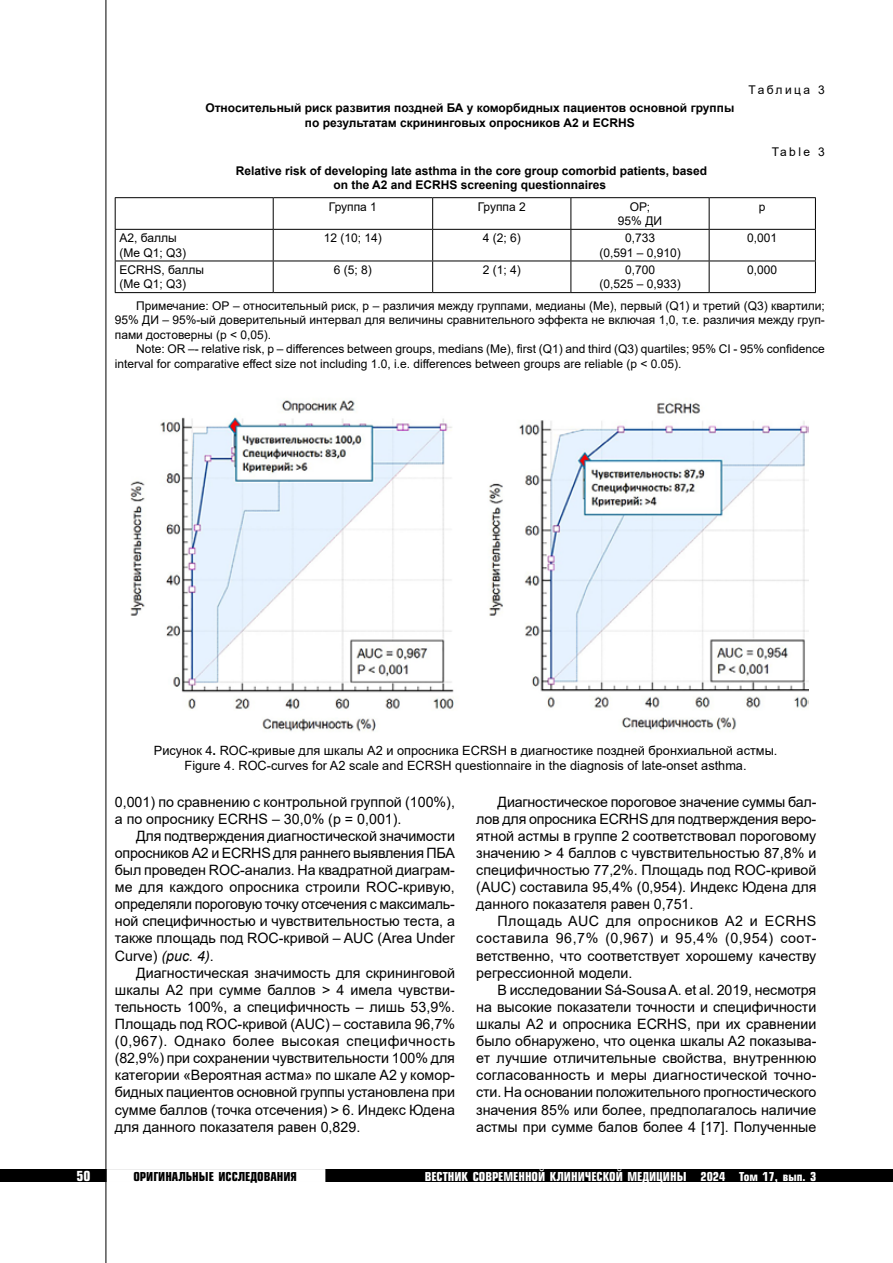
<style>
.page{position:relative;width:893px;height:1263px;background:#fff}
.page>*{position:absolute;margin:0;border:0;box-sizing:border-box;transform-origin:0 0}
.t1{font:14.25px/17.1px "Arial";color:#000;text-align:justify}
.t2{font:700 13.5px "Europe Cond";color:#fff}
.t3{font:12.75px/15.3px "Arial";color:#000;text-align:center}
.t4{font:12px/14.4px "Arial";color:#000;text-align:center}
.t5{font:700 12px/14.4px "Arial";color:#000;text-align:center}
.t6{font:700 12px "Europe Cond";color:#fff}
.t7{font:700 12px "Europe Cond";color:#000}
.t8{font:12px "Arial";letter-spacing:.2em;color:#000}
.s1{font-weight:700}
.s2{font-style:italic}
</style>
<div class="page">
<div style="left:0;top:1169px;width:893px;height:13px;background:#000"></div>
<div style="left:107px;top:1169px;width:218px;height:13px;background:#fff;border:2px solid #fff"></div>
<hr style="left:106px;top:0;width:1px;height:1263px;background:#000">
<hr style="left:115px;top:197px;width:158px;height:1px;background:#000">
<hr style="left:115px;top:198px;width:1px;height:31px;background:#000">
<hr style="left:273px;top:197px;width:160px;height:1px;background:#000">
<hr style="left:273px;top:198px;width:1px;height:31px;background:#000">
<hr style="left:433px;top:197px;width:138px;height:1px;background:#000">
<hr style="left:432px;top:198px;width:1px;height:31px;background:#000">
<hr style="left:571px;top:197px;width:138px;height:1px;background:#000">
<hr style="left:570px;top:198px;width:1px;height:31px;background:#000">
<hr style="left:709px;top:197px;width:107px;height:1px;background:#000">
<hr style="left:709px;top:198px;width:1px;height:31px;background:#000">
<hr style="left:815px;top:198px;width:1px;height:31px;background:#000">
<hr style="left:115px;top:229px;width:158px;height:1px;background:#000">
<hr style="left:115px;top:230px;width:1px;height:31px;background:#000">
<hr style="left:273px;top:229px;width:160px;height:1px;background:#000">
<hr style="left:273px;top:230px;width:1px;height:31px;background:#000">
<hr style="left:433px;top:229px;width:138px;height:1px;background:#000">
<hr style="left:432px;top:230px;width:1px;height:31px;background:#000">
<hr style="left:571px;top:229px;width:138px;height:1px;background:#000">
<hr style="left:570px;top:230px;width:1px;height:31px;background:#000">
<hr style="left:709px;top:229px;width:107px;height:1px;background:#000">
<hr style="left:709px;top:230px;width:1px;height:31px;background:#000">
<hr style="left:815px;top:230px;width:1px;height:31px;background:#000">
<hr style="left:115px;top:261px;width:158px;height:1px;background:#000">
<hr style="left:115px;top:261px;width:1px;height:31px;background:#000">
<hr style="left:273px;top:261px;width:160px;height:1px;background:#000">
<hr style="left:273px;top:261px;width:1px;height:31px;background:#000">
<hr style="left:433px;top:261px;width:138px;height:1px;background:#000">
<hr style="left:432px;top:261px;width:1px;height:31px;background:#000">
<hr style="left:571px;top:261px;width:138px;height:1px;background:#000">
<hr style="left:570px;top:261px;width:1px;height:31px;background:#000">
<hr style="left:709px;top:261px;width:107px;height:1px;background:#000">
<hr style="left:709px;top:261px;width:1px;height:31px;background:#000">
<hr style="left:815px;top:261px;width:1px;height:31px;background:#000">
<hr style="left:115px;top:292px;width:158px;height:1px;background:#000">
<hr style="left:273px;top:292px;width:160px;height:1px;background:#000">
<hr style="left:433px;top:292px;width:138px;height:1px;background:#000">
<hr style="left:571px;top:292px;width:138px;height:1px;background:#000">
<hr style="left:709px;top:292px;width:107px;height:1px;background:#000">
<img style="left:130px;top:400px;width:678px;height:332px">
<p class="t5" style="left:205px;top:101px;width:530px">Относительный риск развития поздней БА у коморбидных пациентов основной группы по результатам скрининговых опросников А2 и ECRHS</p>
<p class="t8" style="left:749px;top:81px;width:78px">Таблица 3</p>
<p class="t4" style="left:772px;top:145px;width:55px">Table 3</p>
<p class="t5" style="left:236px;top:163px;width:473px">Relative risk of developing late asthma in the core group comorbid patients, based on the A2 and ECRHS screening questionnaires</p>
<p class="t4" style="left:329px;top:199px;width:50px">Группа 1</p>
<p class="t4" style="left:478px;top:199px;width:50px">Группа 2</p>
<p class="t4" style="left:618px;top:199px;width:46px">ОР;<br>95% ДИ</p>
<p class="t4" style="left:759px;top:199px;width:8px">р</p>
<p class="t4" style="left:119px;top:231px;width:68px;text-align:left">А2, баллы (Me Q1; Q3)</p>
<p class="t4" style="left:324px;top:231px;width:60px">12 (10; 14)</p>
<p class="t4" style="left:483px;top:231px;width:40px">4 (2; 6)</p>
<p class="t4" style="left:599px;top:231px;width:83px">0,733<br>(0,591 – 0,910)</p>
<p class="t4" style="left:747px;top:231px;width:32px">0,001</p>
<p class="t4" style="left:119px;top:262px;width:86px;text-align:left">ECRHS, баллы (Me Q1; Q3)</p>
<p class="t4" style="left:334px;top:262px;width:40px">6 (5; 8)</p>
<p class="t4" style="left:483px;top:262px;width:40px">2 (1; 4)</p>
<p class="t4" style="left:599px;top:262px;width:83px">0,700<br>(0,525 – 0,933)</p>
<p class="t4" style="left:747px;top:262px;width:32px">0,000</p>
<p class="t4" style="left:115px;top:298px;width:712px;text-align:justify;text-indent:21px">Примечание: ОР – относительный риск, р – различия между группами, медианы (Me), первый (Q1) и третий (Q3) квартили; 95% ДИ – 95%-ый доверительный интервал для величины сравнительного эффекта не включая 1,0, т.е. различия между груп&shy;пами достоверны (р &lt; 0,05).</p>
<p class="t4" style="left:115px;top:342px;width:712px;text-align:left;text-indent:21px">Note: OR –- relative risk, p – differences between groups, medians (Me), first (Q1) and third (Q3) quartiles; 95% CI - 95% confidence interval for comparative effect size not including 1.0, i.e. differences between groups are reliable (p &lt; 0.05).</p>
<p class="t3" style="left:154px;top:742px;width:625px">Рисунок 4<span class="s1">.</span> ROC-кривые для шкалы А2 и опросника ECRSH в диагностике поздней бронхиальной астмы.<br>Figure 4. ROC-curves for A2 scale and ECRSH questionnaire in the diagnosis of late-onset asthma.</p>
<p class="t1" style="left:476px;top:793px;width:342px;text-indent:21px">Диагностическое пороговое значение суммы бал&shy;лов для опросника ECRHS для подтверждения веро&shy;ятной астмы в группе 2 соответствовал пороговому значению &gt; 4 баллов с чувствительностью 87,8% и специфичностью 77,2%. Площадь под ROC-кривой (AUC) составила 95,4% (0,954). Индекс Юдена для данного показателя равен 0,751.</p>
<p class="t1" style="left:476px;top:913px;width:342px;text-indent:21px">Площадь AUC для опросников А2 и ECRHS составила 96,7% (0,967) и 95,4% (0,954) соот&shy;ветственно, что соответствует хорошему качеству регрессионной модели.</p>
<p class="t1" style="left:476px;top:981px;width:342px;text-indent:21px">В исследовании Sá-Sousa A. et al. 2019, несмотря на высокие показатели точности и специфичности шкалы А2 и опросника ECRHS, при их сравнении было обнаружено, что оценка шкалы A2 показыва&shy;ет лучшие отличительные свойства, внутреннюю согласованность и меры диагностической точно&shy;сти. На основании положительного прогностического значения 85% или более, предполагалось наличие астмы при сумме балов более 4 [17]. Полученные</p>
<p class="t1" style="left:115px;top:793px;width:342px">0,001) по сравнению с контрольной группой (100%), а по опроснику ECRHS – 30,0% (р = 0,001).</p>
<p class="t1" style="left:115px;top:827px;width:342px;text-indent:21px">Для подтверждения диагностической значимости опросников А2 и ECRHS для раннего выявления ПБА был проведен ROC-анализ. На квадратной диаграм&shy;ме для каждого опросника строили ROC-кривую, определяли пороговую точку отсечения с максималь&shy;ной специфичностью и чувствительностью теста, а также площадь под ROC-кривой – AUC (Area Under Curve) <span class="s2">(рис. 4)</span>.</p>
<p class="t1" style="left:115px;top:964px;width:342px;text-indent:21px">Диагностическая значимость для скрининговой шкалы А2 при сумме баллов &gt; 4 имела чувстви&shy;тельность 100%, а специфичность – лишь 53,9%.<br>Площадь под ROC-кривой (AUC) – составила 96,7% (0,967). Однако более высокая специфичность (82,9%) при сохранении чувствительности 100% для категории «Вероятная астма» по шкале А2 у комор&shy;бидных пациентов основной группы установлена при сумме баллов (точка отсечения) &gt; 6. Индекс Юдена для данного показателя равен 0,829.</p>
<p class="t2" style="left:76px;top:1167px;width:15px">50</p>
<p class="t7" style="left:133px;top:1168px;width:165px">ОРИГИНАЛЬНЫЕ ИССЛЕДОВАНИЯ</p>
<p class="t6" style="left:425px;top:1168px;width:393px">ВЕСТНИК СОВРЕМЕННОЙ КЛИНИЧЕСКОЙ МЕДИЦИНЫ 2024 Том 17, вып. 3</p>
</div>
